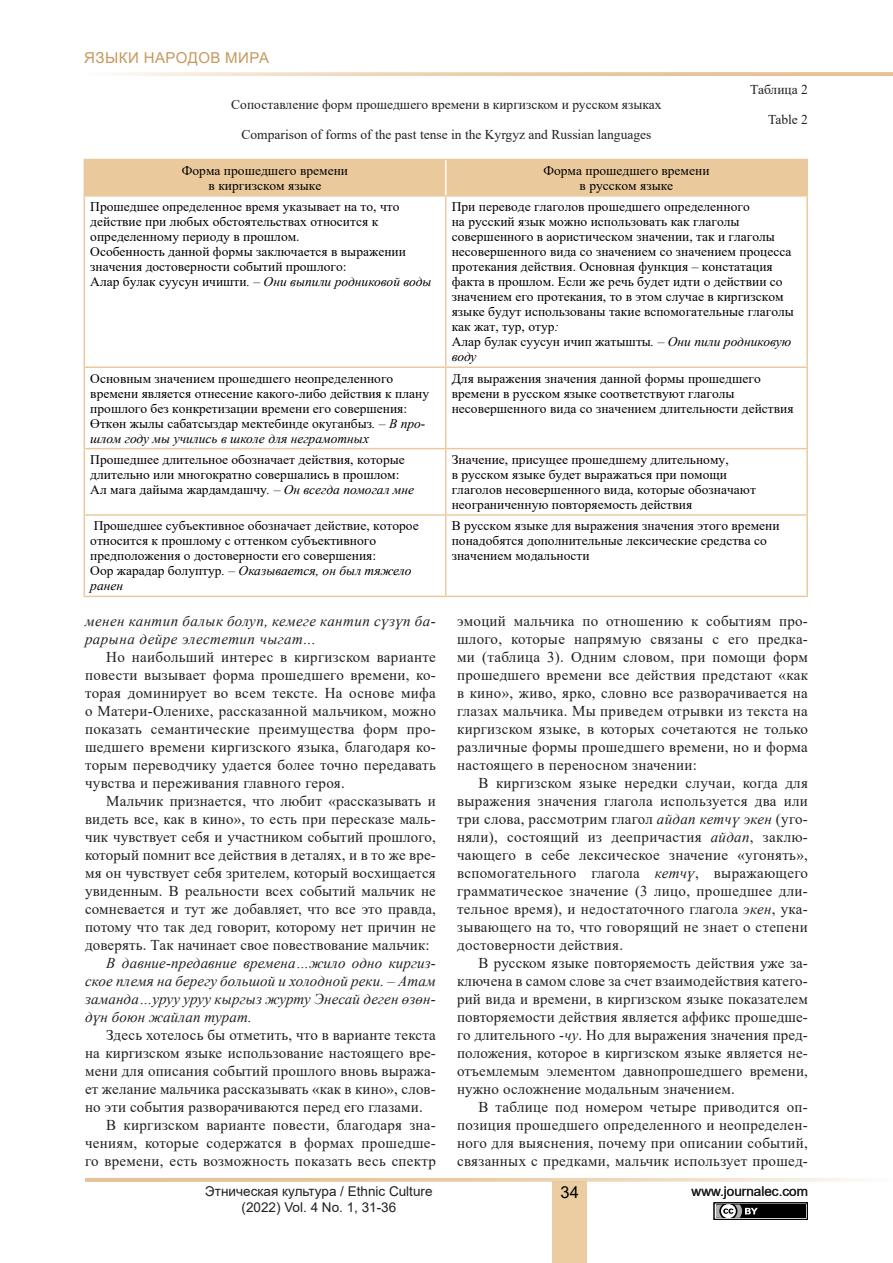
<style>
.page{position:relative;width:893px;height:1263px;background:#fff}
.page>*{position:absolute;margin:0;border:0;box-sizing:border-box;transform-origin:0 0}
.t1{font:16.5px "Arial";color:#000}
.t2{font:15px/18px "Times New Roman";letter-spacing:.02em;color:#231f20;text-align:justify}
.t3{font:italic 15px/18px "Times New Roman";letter-spacing:.015em;color:#231f20}
.t4{font:15px "Arial";letter-spacing:.035em;color:#c6995c}
.t5{font:13.5px "Times New Roman";color:#231f20}
.t6{font:13.5px/16.2px "Arial";color:#231f20;text-align:center}
.t7{font:13.2px/15px "Times New Roman";color:#000}
.t8{font:italic 13.2px/15px "Times New Roman";color:#000}
.s1{font-style:normal}
.s2{font-style:italic}
</style>
<div class="page">
<div style="left:553px;top:1182px;width:34px;height:81px;background:#ebcda1"></div>
<svg style="left:114px;top:72px;width:779px;height:4px;background:#ecd4b5"></svg>
<svg style="left:85px;top:1178px;width:780px;height:4px;background:#ecd4b5"></svg>
<div style="left:714px;top:1203px;width:93px;height:16px;background:#f4f5f4"></div>
<div style="left:713px;top:1202px;width:95px;height:18px;border:1px solid #000"></div>
<div style="left:716px;top:1204px;width:90px;height:14px;background:#000"></div>
<svg style="left:716px;top:1204px;width:42px;height:14px"></svg>
<div style="left:85px;top:160px;width:721px;height:35px;background:#eaca9c"></div>
<hr style="left:84px;top:159px;width:362px;height:1px;background:#eaca9c">
<hr style="left:84px;top:160px;width:1px;height:35px;background:#eaca9c">
<hr style="left:446px;top:159px;width:362px;height:1px;background:#eaca9c">
<hr style="left:806px;top:160px;width:2px;height:35px;background:#eaca9c">
<hr style="left:84px;top:195px;width:362px;height:2px;background:#eaca9c">
<hr style="left:84px;top:197px;width:1px;height:169px;background:#eaca9c">
<hr style="left:446px;top:195px;width:362px;height:2px;background:#eaca9c">
<hr style="left:445px;top:197px;width:1px;height:169px;background:#eaca9c">
<hr style="left:806px;top:197px;width:2px;height:169px;background:#eaca9c">
<hr style="left:84px;top:366px;width:362px;height:2px;background:#eaca9c">
<hr style="left:84px;top:368px;width:1px;height:80px;background:#eaca9c">
<hr style="left:446px;top:366px;width:362px;height:2px;background:#eaca9c">
<hr style="left:445px;top:368px;width:1px;height:80px;background:#eaca9c">
<hr style="left:806px;top:368px;width:2px;height:80px;background:#eaca9c">
<hr style="left:84px;top:448px;width:362px;height:1px;background:#eaca9c">
<hr style="left:84px;top:449px;width:1px;height:65px;background:#eaca9c">
<hr style="left:446px;top:448px;width:362px;height:1px;background:#eaca9c">
<hr style="left:445px;top:449px;width:1px;height:65px;background:#eaca9c">
<hr style="left:806px;top:449px;width:2px;height:65px;background:#eaca9c">
<hr style="left:84px;top:514px;width:362px;height:2px;background:#eaca9c">
<hr style="left:84px;top:516px;width:1px;height:80px;background:#eaca9c">
<hr style="left:446px;top:514px;width:362px;height:2px;background:#eaca9c">
<hr style="left:445px;top:516px;width:1px;height:80px;background:#eaca9c">
<hr style="left:806px;top:516px;width:2px;height:80px;background:#eaca9c">
<hr style="left:84px;top:596px;width:362px;height:1px;background:#eaca9c">
<hr style="left:446px;top:596px;width:362px;height:1px;background:#eaca9c">
<hr style="left:445px;top:160px;width:1px;height:35px;background:#fff">
<p class="t4" style="left:84px;top:47px;width:186px">ЯЗЫКИ НАРОДОВ МИРА</p>
<p class="t5" style="left:231px;top:95px;width:432px">Сопоставление форм прошедшего времени в киргизском и русском языках</p>
<p class="t5" style="left:241px;top:125px;width:411px">Comparison of forms of the past tense in the Kyrgyz and Russian languages</p>
<p class="t7" style="left:182px;top:163px;width:168px">Форма прошедшего времени</p>
<p class="t7" style="left:209px;top:178px;width:114px">в киргизском языке</p>
<p class="t7" style="left:543px;top:163px;width:168px">Форма прошедшего времени</p>
<p class="t7" style="left:580px;top:178px;width:95px">в русском языке</p>
<p class="t5" style="left:750px;top:80px;width:59px">Таблица 2</p>
<p class="t5" style="left:768px;top:110px;width:41px">Table 2</p>
<p class="t7" style="left:90px;top:199px;width:311px">Прошедшее определенное время указывает на то, что действие при любых обстоятельствах относится к определенному периоду в прошлом.</p>
<p class="t7" style="left:90px;top:244px;width:317px">Особенность данной формы заключается в выражении значения достоверности событий прошлого:</p>
<p class="t8" style="left:90px;top:274px;width:343px"><span class="s1">Алар булак суусун ичишти</span>. – Они выпили родниковой воды</p>
<p class="t7" style="left:90px;top:370px;width:340px">Основным значением прошедшего неопределенного времени является отнесение какого-либо действия к плану прошлого без конкретизации времени его совершения:</p>
<p class="t8" style="left:90px;top:415px;width:337px"><span class="s1">Өткөн жылы сабатсыздар мектебинде окуганбыз</span>. – В про&shy;шлом году мы учились в школе для неграмотных</p>
<p class="t7" style="left:90px;top:452px;width:316px">Прошедшее длительное обозначает действия, которые длительно или многократно совершались в прошлом:</p>
<p class="t7" style="left:90px;top:482px;width:325px">Ал мага дайыма жардамдашчу<span class="s2">. – Он всегда помогал мне</span></p>
<p class="t7" style="left:90px;top:518px;width:330px">Прошедшее субъективное обозначает действие, которое относится к прошлому с оттенком субъективного предположения о достоверности его совершения:</p>
<p class="t8" style="left:90px;top:563px;width:323px"><span class="s1">Оор жарадар болуптур</span>. – Оказывается, он был тяжело ранен</p>
<p class="t3" style="left:85px;top:611px;width:352px">менен кантип балык болуп, кемеге кантип сүзүп ба&shy;рарына дейре элестетип чыгат...</p>
<p class="t2" style="left:85px;top:647px;width:352px;text-indent:21px">Но наибольший интерес в киргизском варианте повести вызывает форма прошедшего времени, ко&shy;торая доминирует во всем тексте. На основе мифа о Матери-Оленихе, рассказанной мальчиком, можно показать семантические преимущества форм про&shy;шедшего времени киргизского языка, благодаря ко&shy;торым переводчику удается более точно передавать чувства и переживания главного героя.</p>
<p class="t2" style="left:85px;top:791px;width:352px;text-indent:21px">Мальчик признается, что любит «рассказывать и видеть все, как в кино», то есть при пересказе маль&shy;чик чувствует себя и участником событий прошлого, который помнит все действия в деталях, и в то же вре&shy;мя он чувствует себя зрителем, который восхищается увиденным. В реальности всех событий мальчик не сомневается и тут же добавляет, что все это правда, потому что так дед говорит, которому нет причин не доверять. Так начинает свое повествование мальчик:</p>
<p class="t3" style="left:85px;top:953px;width:352px;text-align:justify;text-indent:21px">В давние-предавние времена…жило одно киргиз&shy;ское племя на берегу большой и холодной реки. – Атам заманда…уруу уруу кыргыз журту Энесай деген өзөн&shy;дүн боюн жайлап турат.</p>
<p class="t2" style="left:85px;top:1025px;width:352px;text-indent:21px">Здесь хотелось бы отметить, что в варианте текста на киргизском языке использование настоящего вре&shy;мени для описания событий прошлого вновь выража&shy;ет желание мальчика рассказывать «как в кино», слов&shy;но эти события разворачиваются перед его глазами.</p>
<p class="t2" style="left:85px;top:1115px;width:352px;text-indent:21px">В киргизском варианте повести, благодаря зна&shy;чениям, которые содержатся в формах прошедше&shy;го времени, есть возможность показать весь спектр</p>
<p class="t7" style="left:452px;top:199px;width:344px">При переводе глаголов прошедшего определенного<br>на русский язык можно использовать как глаголы совершенного в аористическом значении, так и глаголы несовершенного вида со значением со значением процесса протекания действия. Основная функция – констатация факта в прошлом. Если же речь будет идти о действии со значением его протекания, то в этом случае в киргизском языке будут использованы такие вспомогательные глаголы как жат, тур, отур<span class="s2">:</span></p>
<p class="t7" style="left:452px;top:334px;width:341px">Алар булак суусун ичип жатышты<span class="s2">. – Они пили родниковую воду</span></p>
<p class="t7" style="left:452px;top:370px;width:343px">Для выражения значения данной формы прошедшего времени в русском языке соответствуют глаголы несовершенного вида со значением длительности действия</p>
<p class="t7" style="left:452px;top:452px;width:306px">Значение, присущее прошедшему длительному,<br>в русском языке будет выражаться при помощи глаголов несовершенного вида, которые обозначают неограниченную повторяемость действия</p>
<p class="t7" style="left:452px;top:518px;width:329px">В русском языке для выражения значения этого времени понадобятся дополнительные лексические средства со значением модальности</p>
<p class="t2" style="left:457px;top:611px;width:352px">эмоций мальчика по отношению к событиям про&shy;шлого, которые напрямую связаны с его предка&shy;ми (таблица 3). Одним словом, при помощи форм прошедшего времени все действия предстают «как в кино», живо, ярко, словно все разворачивается на глазах мальчика. Мы приведем отрывки из текста на киргизском языке, в которых сочетаются не только различные формы прошедшего времени, но и форма настоящего в переносном значении:</p>
<p class="t2" style="left:457px;top:773px;width:352px;text-indent:21px">В киргизском языке нередки случаи, когда для выражения значения глагола используется два или три слова, рассмотрим глагол <span class="s2">айдап кетчү экен</span> (уго&shy;няли), состоящий из деепричастия <span class="s2">айдап</span>, заклю&shy;чающего в себе лексическое значение «угонять», вспомогательного глагола <span class="s2">кетчү</span>, выражающего грамматическое значение (3 лицо, прошедшее дли&shy;тельное время), и недостаточного глагола <span class="s2">экен</span>, ука&shy;зывающего на то, что говорящий не знает о степени достоверности действия.</p>
<p class="t2" style="left:457px;top:953px;width:352px;text-indent:21px">В русском языке повторяемость действия уже за&shy;ключена в самом слове за счет взаимодействия катего&shy;рий вида и времени, в киргизском языке показателем повторяемости действия является аффикс прошедше&shy;го длительного -<span class="s2">чу</span>. Но для выражения значения пред&shy;положения, которое в киргизском языке является не&shy;отъемлемым элементом давнопрошедшего времени, нужно осложнение модальным значением.</p>
<p class="t2" style="left:457px;top:1097px;width:352px;text-indent:21px">В таблице под номером четыре приводится оп&shy;позиция прошедшего определенного и неопределен&shy;ного для выяснения, почему при описании событий, связанных с предками, мальчик использует прошед-</p>
<p class="t6" style="left:205px;top:1183px;width:229px">Этническая культура / Ethnic Culture (2022) Vol. 4 No. 1, 31-36</p>
<p class="t1" style="left:561px;top:1181px;width:20px">34</p>
<p class="t6" style="left:692px;top:1183px;width:118px">www.journalec.com</p>
</div>
